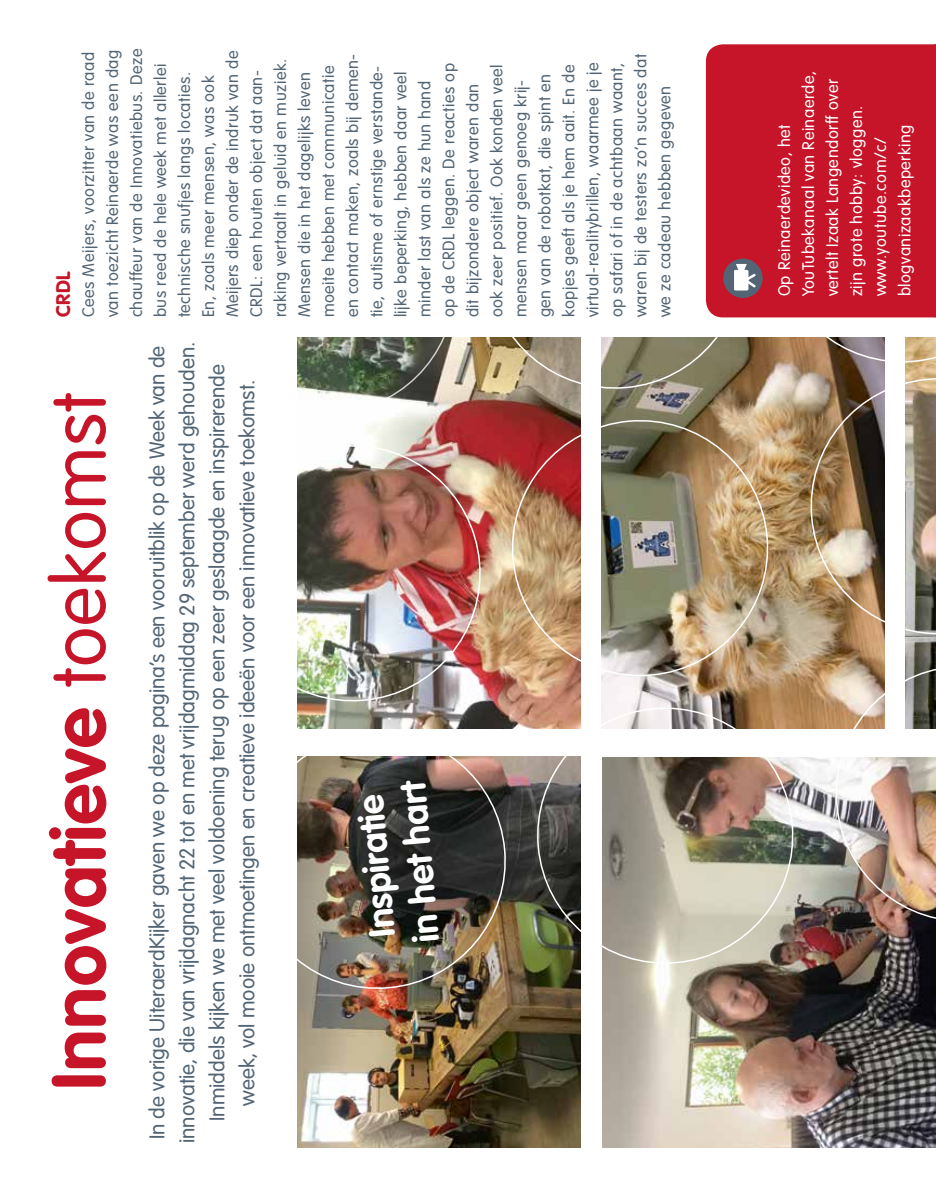
<style>
.page{position:relative;width:936px;height:1191px;background:#fff}
.page>*{position:absolute;margin:0;border:0;box-sizing:border-box;transform-origin:0 0}
.t1{font:700 75px "VAG Rounded Std";letter-spacing:.01em;color:#c61429}
.t2{font:700 36px/43.2px "VAG Rounded Std";color:#fff}
.t3{font:300 21px/30px "VAG Rounded Std";color:#536575;text-align:center}
.t4{font:700 19.5px "VAG Rounded Std";color:#c61429}
.t5{font:300 16.5px/24px "VAG Rounded Std";letter-spacing:.03em;color:#536575}
.t6{font:300 16.5px/24px "VAG Rounded Std";letter-spacing:.03em;color:#fff}
.s1{font-weight:300}
</style>
<div class="page">
<svg style="left:899px;top:1147px;width:36px;height:1px"></svg>
<img style="left:297px;top:757px;width:283px;height:390px">
<img style="left:297px;top:338px;width:283px;height:390px">
<img style="left:602px;top:757px;width:333px;height:390px">
<img style="left:601px;top:338px;width:283px;height:390px">
<img style="left:905px;top:367px;width:30px;height:294px">
<img style="left:297px;top:727px;width:213px;height:266px">
<img style="left:532px;top:702px;width:266px;height:266px">
<img style="left:830px;top:661px;width:105px;height:419px">
<img style="left:297px;top:440px;width:188px;height:266px">
<img style="left:507px;top:415px;width:266px;height:266px">
<img style="left:805px;top:373px;width:130px;height:266px">
<svg style="left:297px;top:337px;width:163px;height:82px"></svg>
<svg style="left:482px;top:128px;width:266px;height:266px"></svg>
<svg style="left:769px;top:317px;width:166px;height:50px"></svg>
<div style="left:706px;top:44px;width:229px;height:273px;background:#c61429"></div>
<div style="left:723px;top:259px;width:39px;height:39px;background:#536575;border-radius:50%"></div>
<div style="left:734px;top:270px;width:14px;height:20px;border:1px solid #fff"></div>
<svg style="left:735px;top:264px;width:20px;height:26px"></svg>
<p class="t4" style="left:52px;top:317px;width:48px;rotate:-90deg">CRDL</p>
<p class="t5" style="left:77px;top:317px;width:270px;rotate:-90deg">Cees Meijers, voorzitter van de raad van toezicht Reinaerde was een dag chauffeur van de Innovatiebus. Deze bus reed de hele week met allerlei technische snufjes langs locaties.<br>En, zoals meer mensen, was ook Meijers diep onder de indruk van de CRDL: een houten object dat aan&shy;raking vertaalt in geluid en muziek.<br>Mensen die in het dagelijks leven moeite hebben met communicatie en contact maken, zoals bij demen&shy;tie, autisme of ernstige verstande&shy;lijke beperking, hebben daar veel minder last van als ze hun hand<br>op de CRDL leggen. De reacties op dit bijzondere object waren dan<br>ook zeer positief. Ook konden veel mensen maar geen genoeg krij&shy;gen van de robotkat, die spint en kopjes geeft als je hem aait. En de virtual-realitybrillen, waarmee je je op safari of in de achtbaan waant, waren bij de testers zo’n succes dat we ze cadeau hebben gegeven</p>
<h1 class="t1" style="left:35px;top:1090px;width:699px;rotate:-90deg">Innovatieve <span class="s1">toekomst</span></h1>
<p class="t3" style="left:143px;top:1143px;width:803px;rotate:-90deg">In de vorige UiteraerdKijker gaven we op deze pagina’s een vooruitblik op de Week van de innovatie, die van vrijdagnacht 22 tot en met vrijdagmiddag 29 september werd gehouden.<br>Inmiddels kijken we met veel voldoening terug op een zeer geslaagde en inspirerende week, vol mooie ontmoetingen en creatieve ideeën voor een innovatieve toekomst.</p>
<h2 class="t2" style="left:363px;top:947px;width:162px;rotate:-95deg">Inspiratie in het hart</h2>
<p class="t6" style="left:773px;top:296px;width:227px;rotate:-90deg">Op Reinaerdevideo, het<br>YouTubekanaal van Reinaerde, vertelt Izaak Langendorff over zijn grote hobby: vloggen. www.youtube.com/c/ blogvanizaakbeperking</p>
</div>
